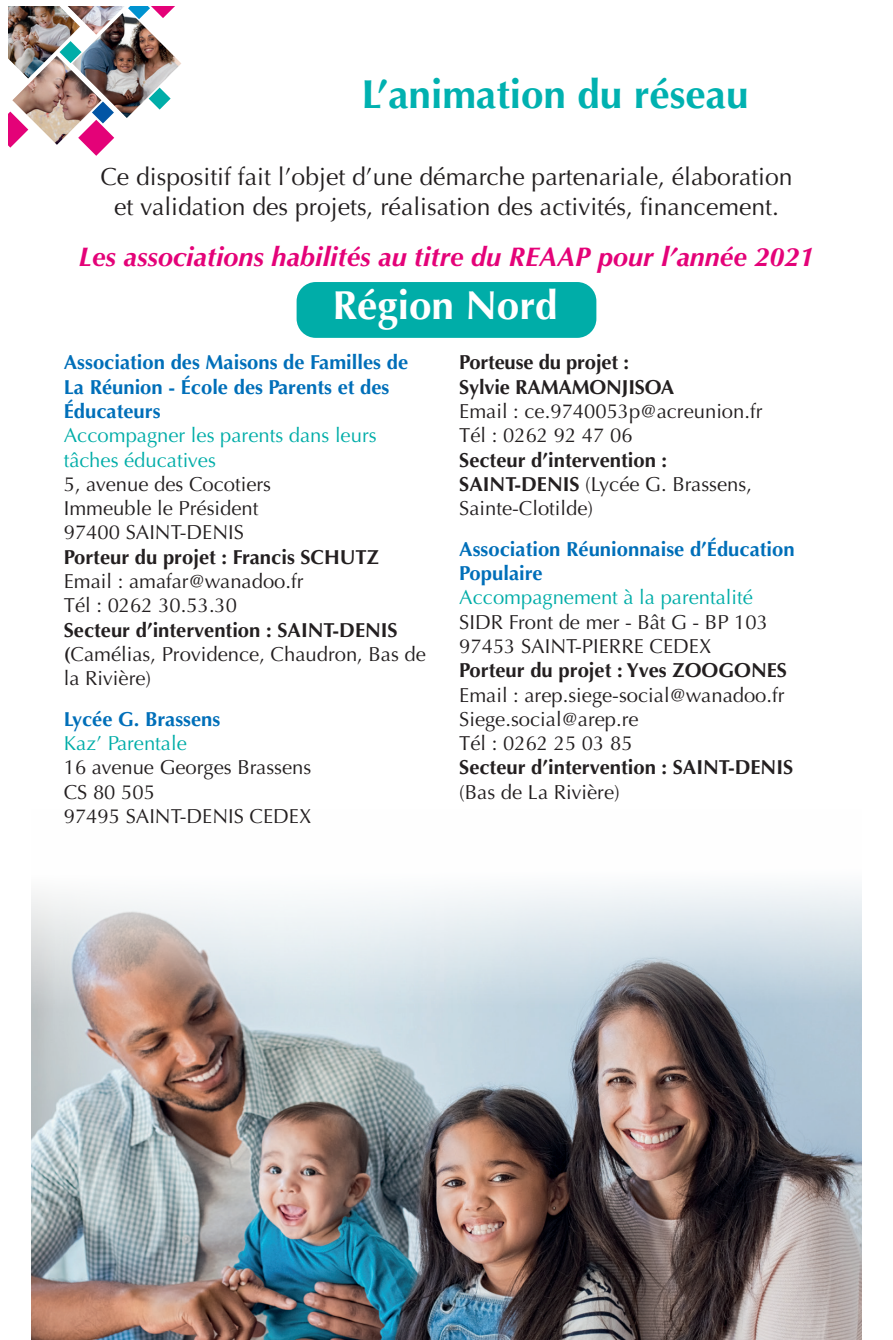
<style>
.page{position:relative;width:893px;height:1340px;background:#fff}
.page>*{position:absolute;margin:0;border:0;box-sizing:border-box;transform-origin:0 0}
.t1{font:700 40.5px "Optima";color:#00b1b0}
.t2{font:700 40.5px "Optima";color:#fff}
.t3{font:italic 700 27px "Optima";color:#e40278}
.t4{font:24.75px/29.7px "Optima";color:#231f20;text-align:center}
.t5{font:20.25px/24.3px "Optima";color:#231f20}
.t6{font:700 20.25px/24.3px "Optima";color:#231f20}
.t7{font:700 20.25px/24.3px "Optima";color:#006fb9}
.t8{font:20.25px/24.3px "Optima";color:#00ada8}
.s1{font-weight:700}
.s2{font-weight:400}
</style>
<div class="page">
<img style="left:80px;top:6px;width:44px;height:3px">
<img style="left:80px;top:9px;width:101px;height:109px">
<img style="left:12px;top:56px;width:89px;height:89px">
<svg style="left:80px;top:41px;width:2px;height:22px"></svg>
<svg style="left:149px;top:88px;width:22px;height:22px"></svg>
<img style="left:8px;top:6px;width:72px;height:72px">
<svg style="left:128px;top:6px;width:53px;height:13px"></svg>
<svg style="left:78px;top:101px;width:36px;height:55px"></svg>
<svg style="left:8px;top:112px;width:20px;height:36px"></svg>
<img style="left:32px;top:886px;width:829px;height:453px">
<div style="left:297px;top:282px;width:299px;height:56px;background:#00ada8;border-radius:19px"></div>
<h1 class="t1" style="left:361px;top:70px;width:389px">L’animation du réseau</h1>
<p class="t4" style="left:100px;top:162px;width:694px">Ce dispositif fait l’objet d’une démarche partenariale, élaboration et validation des projets, réalisation des activités, financement.</p>
<h2 class="t3" style="left:79px;top:240px;width:737px">Les associations habilités au titre du REAAP pour l’année 2021</h2>
<h1 class="t2" style="left:333px;top:282px;width:227px">Région Nord</h1>
<p class="t7" style="left:64px;top:350px;width:346px">Association des Maisons de Familles de<br>La Réunion - École des Parents et des<br>Éducateurs</p>
<p class="t8" style="left:64px;top:423px;width:314px">Accompagner les parents dans leurs tâches éducatives</p>
<p class="t5" style="left:64px;top:472px;width:209px">5, avenue des Cocotiers<br>Immeuble le Président<br>97400 SAINT-DENIS</p>
<p class="t6" style="left:64px;top:545px;width:317px">Porteur du projet : Francis SCHUTZ</p>
<p class="t5" style="left:64px;top:569px;width:241px">Email : amafar@wanadoo.fr<br>Tél : 0262 30.53.30</p>
<p class="t5" style="left:64px;top:618px;width:364px"><span class="s1">Secteur d’intervention : SAINT-DENIS (</span>Camélias, Providence, Chaudron, Bas de la Rivière)</p>
<p class="t7" style="left:64px;top:707px;width:158px">Lycée G. Brassens</p>
<p class="t8" style="left:64px;top:731px;width:125px">Kaz’ Parentale</p>
<p class="t5" style="left:64px;top:755px;width:249px">16 avenue Georges Brassens<br>CS 80 505<br>97495 SAINT-DENIS CEDEX</p>
<p class="t6" style="left:459px;top:350px;width:216px">Porteuse du projet :<br>Sylvie RAMAMONJISOA</p>
<p class="t5" style="left:459px;top:399px;width:305px">Email : ce.9740053p@acreunion.fr<br>Tél : 0262 92 47 06</p>
<p class="t6" style="left:459px;top:448px;width:294px">Secteur d’intervention :<br>SAINT-DENIS <span class="s2">(Lycée G. Brassens,<br>Sainte-Clotilde)</span></p>
<p class="t7" style="left:459px;top:537px;width:337px">Association Réunionnaise d’Éducation<br>Populaire</p>
<p class="t8" style="left:459px;top:585px;width:295px">Accompagnement à la parentalité</p>
<p class="t5" style="left:459px;top:610px;width:310px">SIDR Front de mer - Bât G - BP 103<br>97453 SAINT-PIERRE CEDEX</p>
<p class="t6" style="left:459px;top:658px;width:329px">Porteur du projet : Yves ZOOGONES</p>
<p class="t5" style="left:459px;top:682px;width:327px">Email : arep.siege-social@wanadoo.fr<br>Siege.social@arep.re<br>Tél : 0262 25 03 85</p>
<p class="t6" style="left:459px;top:755px;width:335px">Secteur d’intervention : SAINT-DENIS</p>
<p class="t5" style="left:459px;top:780px;width:162px">(Bas de La Rivière)</p>
</div>
